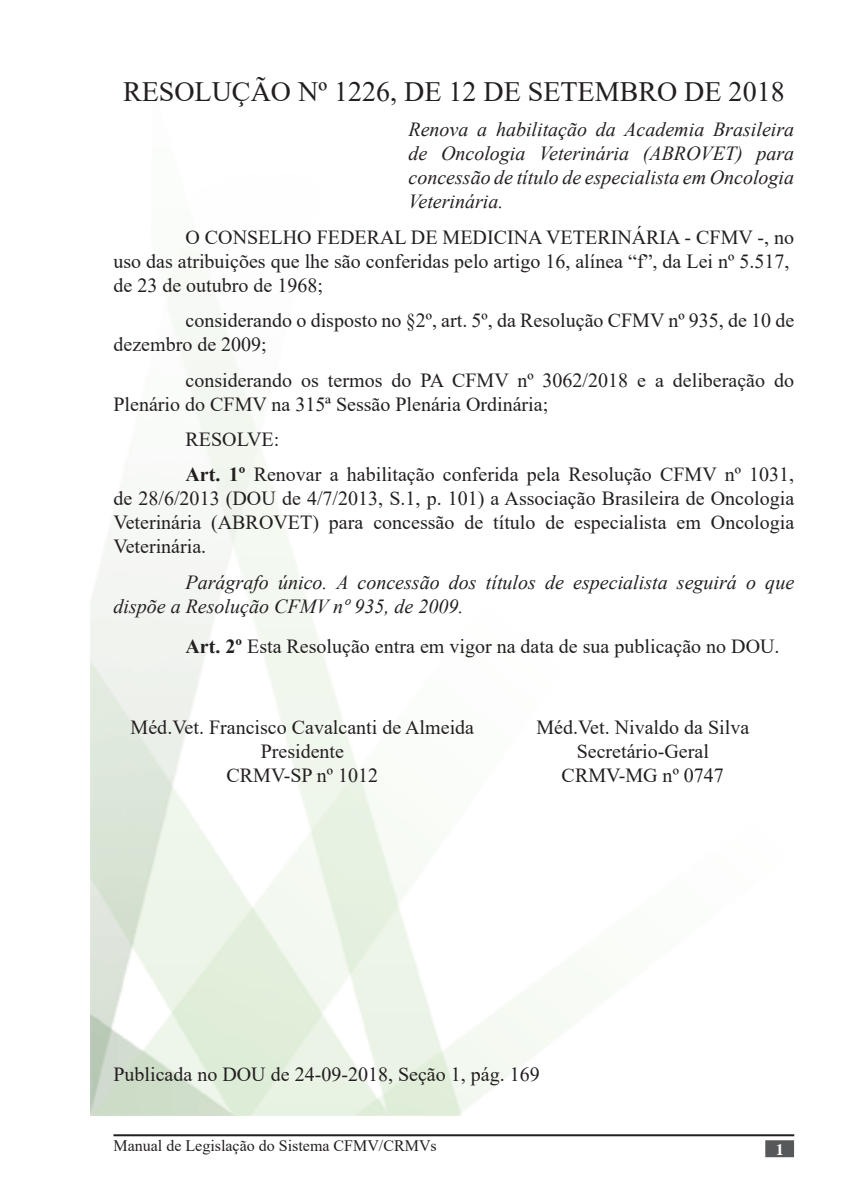
<style>
.page{position:relative;width:851px;height:1191px;background:#fff}
.page>*{position:absolute;margin:0;border:0;box-sizing:border-box;transform-origin:0 0}
.t1{font:28px "Times New Roman";color:#231f20}
.Corpo_de_texto_2{font:20px/24px "Times New Roman";color:#231f20}
.t2{font:italic 20px/24px "Times New Roman";color:#231f20;text-align:justify}
.t3{font:16px "Times New Roman";color:#231f20}
.Apresentação{font:700 16px "Times";color:#fff}
.s1{font-weight:700}
</style>
<div class="page">
<hr style="left:113px;top:1134px;width:681px;height:2px;background:#231f20">
<div style="left:765px;top:1140px;width:28px;height:17px;background:#57585a;border:2px solid #57585a"></div>
<p class="t1" style="left:123px;top:72px;width:663px">RESOLUÇÃO Nº 1226, DE 12 DE SETEMBRO DE 2018</p>
<p class="t2" style="left:408px;top:117px;width:387px">Renova a habilitação da Academia Brasileira de Oncologia Veterinária (ABROVET) para concessão de título de especialista em Oncologia Veterinária.</p>
<p class="Corpo_de_texto_2" style="left:113px;top:224px;width:682px;text-indent:72px">O CONSELHO FEDERAL DE MEDICINA VETERINÁRIA - CFMV -, no uso das atribuições que lhe são conferidas pelo artigo 16, alínea “f”, da Lei nº 5.517, de 23 de outubro de 1968;</p>
<p class="Corpo_de_texto_2" style="left:113px;top:308px;width:682px;text-indent:72px">considerando o disposto no §2º, art. 5º, da Resolução CFMV nº 935, de 10 de dezembro de 2009;</p>
<p class="Corpo_de_texto_2" style="left:113px;top:367px;width:682px;text-indent:72px">considerando os termos do PA CFMV nº 3062/2018 e a deliberação do<br>Plenário do CFMV na 315ª Sessão Plenária Ordinária;</p>
<p class="Corpo_de_texto_2" style="left:185px;top:426px;width:95px">RESOLVE:</p>
<p class="Corpo_de_texto_2" style="left:113px;top:462px;width:682px;text-align:justify;text-indent:72px"><span class="s1">Art. 1º</span> Renovar a habilitação conferida pela Resolução CFMV nº 1031, de 28/6/2013 (DOU de 4/7/2013, S.1, p. 101) a Associação Brasileira de Oncologia Veterinária (ABROVET) para concessão de título de especialista em Oncologia Veterinária.</p>
<p class="t2" style="left:113px;top:569px;width:682px;text-indent:72px">Parágrafo único. A concessão dos títulos de especialista seguirá o que dispõe a Resolução CFMV nº 935, de 2009.</p>
<p class="Corpo_de_texto_2" style="left:185px;top:633px;width:595px"><span class="s1">Art. 2º</span> Esta Resolução entra em vigor na data de sua publicação no DOU.</p>
<p class="Corpo_de_texto_2" style="left:131px;top:714px;width:345px">Méd.Vet. Francisco Cavalcanti de Almeida</p>
<p class="Corpo_de_texto_2" style="left:261px;top:738px;width:85px">Presidente</p>
<p class="Corpo_de_texto_2" style="left:226px;top:762px;width:153px">CRMV-SP nº 1012</p>
<p class="Corpo_de_texto_2" style="left:536px;top:714px;width:214px">Méd.Vet. Nivaldo da Silva</p>
<p class="Corpo_de_texto_2" style="left:576px;top:738px;width:134px">Secretário-Geral</p>
<p class="Corpo_de_texto_2" style="left:561px;top:762px;width:164px">CRMV-MG nº 0747</p>
<p class="Corpo_de_texto_2" style="left:113px;top:1062px;width:428px">Publicada no DOU de 24-09-2018, Seção 1, pág. 169</p>
<p class="t3" style="left:113px;top:1134px;width:325px">Manual de Legislação do Sistema CFMV/CRMVs</p>
<p class="Apresentação" style="left:775px;top:1140px;width:9px">1</p>
</div>
